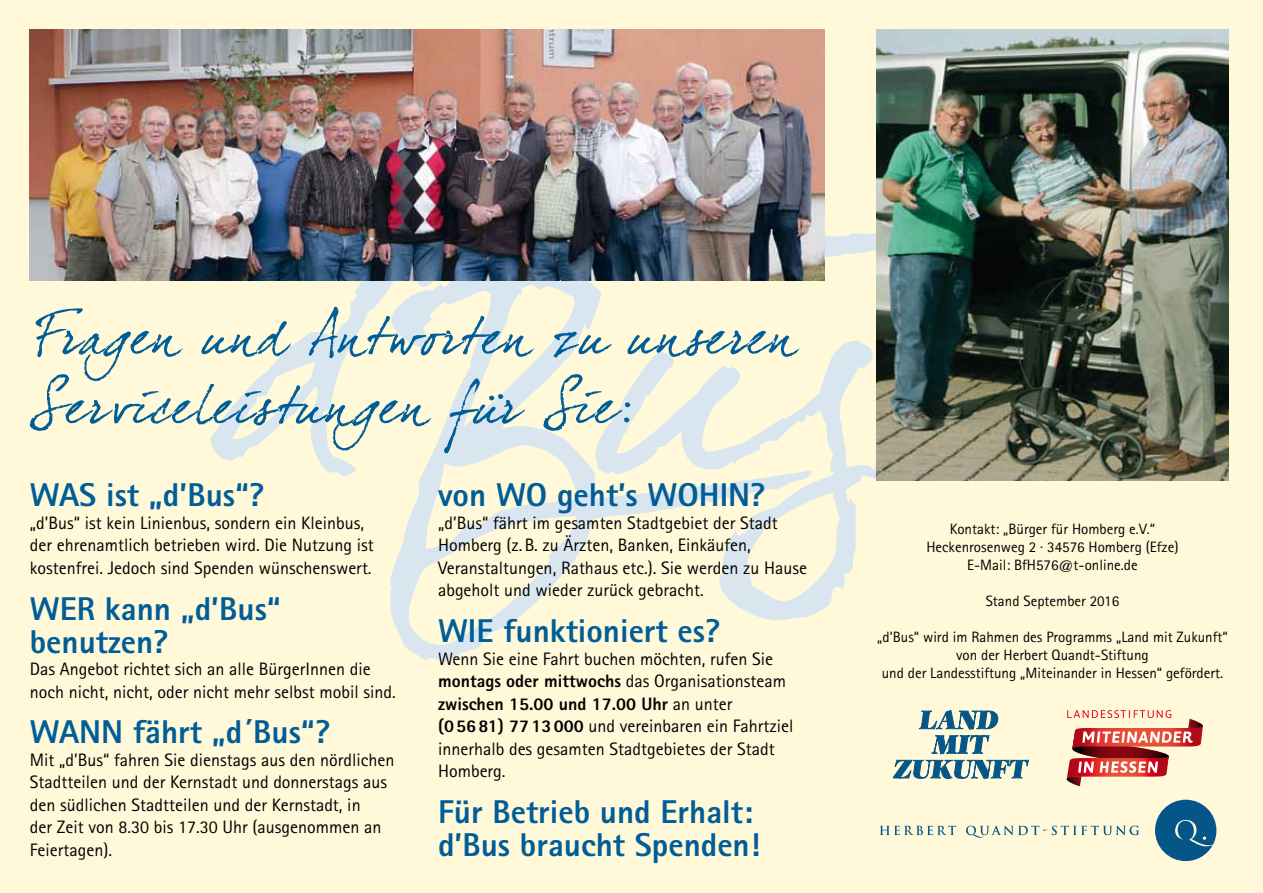
<style>
.page{position:relative;width:1263px;height:893px;background:#fff9d9}
.page>*{position:absolute;margin:0;border:0;box-sizing:border-box;transform-origin:0 0}
.t1{font:800 33px/33px "Rotis Sans Serif";color:#005d97}
.t2{font:18px/22.5px "Rotis Sans Serif";color:#000}
.t3{font:15px/18px "Rotis Sans Serif";color:#000;text-align:center}
.s1{font-weight:800}
</style>
<div class="page">
<svg style="left:216px;top:281px;width:171px;height:195px"></svg>
<svg style="left:387px;top:281px;width:394px;height:382px"></svg>
<svg style="left:509px;top:233px;width:367px;height:244px"></svg>
<svg style="left:595px;top:341px;width:353px;height:279px"></svg>
<img style="left:30px;top:30px;width:795px;height:251px">
<svg style="left:30px;top:307px;width:770px;height:146px"></svg>
<img style="left:876px;top:30px;width:353px;height:450px">
<svg style="left:1155px;top:800px;width:61px;height:61px"></svg>
<svg style="left:879px;top:825px;width:260px;height:13px"></svg>
<svg style="left:1067px;top:710px;width:136px;height:76px"></svg>
<svg style="left:893px;top:710px;width:135px;height:68px"></svg>
<h1 class="t1" style="left:30px;top:478px;width:236px">WAS ist „d’Bus“?</h1>
<p class="t2" style="left:30px;top:511px;width:345px">„d’Bus“ ist kein Linienbus, sondern ein Kleinbus, der ehrenamtlich betrieben wird. Die Nutzung ist kostenfrei. Jedoch sind Spenden wünschenswert.</p>
<h1 class="t1" style="left:30px;top:591px;width:253px">WER kann „d’Bus“ benutzen?</h1>
<p class="t2" style="left:30px;top:658px;width:367px">Das Angebot richtet sich an alle BürgerInnen die noch nicht, nicht, oder nicht mehr selbst mobil sind.</p>
<h1 class="t1" style="left:30px;top:715px;width:302px">WANN fährt „d´Bus“?</h1>
<p class="t2" style="left:30px;top:748px;width:366px">Mit „d’Bus“ fahren Sie dienstags aus den nördlichen Stadtteilen und der Kernstadt und donnerstags aus den südlichen Stadtteilen und der Kernstadt, in<br>der Zeit von 8.30 bis 17.30 Uhr (ausgenommen an Feiertagen).</p>
<h1 class="t1" style="left:438px;top:478px;width:329px">von WO geht’s WOHIN?</h1>
<p class="t2" style="left:438px;top:511px;width:371px">„d’Bus“ fährt im gesamten Stadtgebiet der Stadt Homberg (z.B. zu Ärzten, Banken, Einkäufen, Veranstaltungen, Rathaus etc.). Sie werden zu Hause abgeholt und wieder zurück gebracht.</p>
<h1 class="t1" style="left:438px;top:614px;width:284px">WIE funktioniert es?</h1>
<p class="t2" style="left:438px;top:647px;width:357px">Wenn Sie eine Fahrt buchen möchten, rufen Sie <span class="s1">montags oder mittwochs</span> das Organisationsteam <span class="s1">zwischen 15.00 und 17.00 Uhr</span> an unter <span class="s1">(05681) 7713000</span> und vereinbaren ein Fahrtziel innerhalb des gesamten Stadtgebietes der Stadt Homberg.</p>
<h1 class="t1" style="left:438px;top:795px;width:324px">Für Betrieb und Erhalt: d’Bus braucht Spenden!</h1>
<p class="t3" style="left:926px;top:520px;width:254px">Kontakt: „Bürger für Homberg e.V.“<br>Heckenrosenweg 2 · 34576 Homberg (Efze)<br>E-Mail: BfH576@t-online.de</p>
<p class="t3" style="left:986px;top:592px;width:135px">Stand September 2016</p>
<p class="t3" style="left:877px;top:628px;width:352px">„d’Bus“ wird im Rahmen des Programms „Land mit Zukunft“ von der Herbert Quandt-Stiftung<br>und der Landesstiftung „Miteinander in Hessen“ gefördert.</p>
</div>
